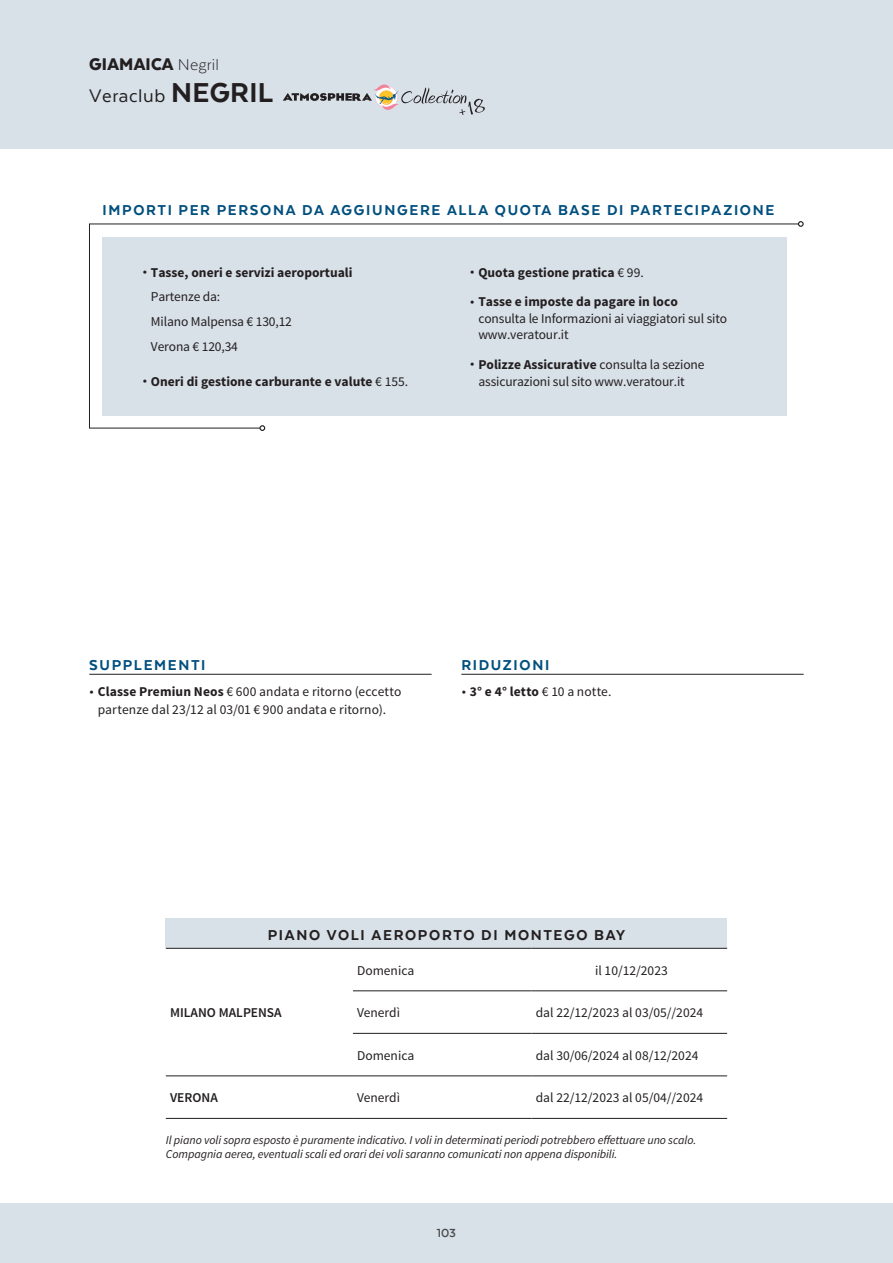
<style>
.page{position:relative;width:893px;height:1263px;background:#fff}
.page>*{position:absolute;margin:0;border:0;box-sizing:border-box;transform-origin:0 0}
.t1{font:21px "Texta";letter-spacing:.025em;color:#231f20}
.t2{font:900 19.5px "Texta";letter-spacing:.01em;color:#231f20}
.t3{font:800 16.5px "Texta";letter-spacing:.1em;color:#004f7e}
.t4{font:800 16.5px "Texta";letter-spacing:.1em;color:#231f20}
.t5{font:13.5px/24.8px "Source Sans Pro";letter-spacing:-.005em;color:#231f20}
.t6{font:700 13.5px "Source Sans Pro";color:#231f20}
.t7{font:600 13.5px "Source Sans Pro";color:#231f20}
.t8{font:700 13.5px "Texta";color:#4b4c4d}
.t9{font:italic 12px/13.5px "Source Sans Pro";letter-spacing:-.005em;color:#231f20}
.s1{font-weight:300;font-size:18px}
.s2{font-weight:800;font-size:31.5px}
.s3{font-family:"Legacy Sans Std";font-weight:700;font-size:18px}
.s4{font-weight:700}
.s5{font-family:"Legacy Sans Std";font-size:18px}
.s6{font-weight:400}
</style>
<div class="page">
<div style="left:0;top:1203px;width:893px;height:60px;background:#d8e0e8"></div>
<div style="left:0;top:0;width:893px;height:149px;background:#d8e0e8"></div>
<hr style="left:89px;top:674px;width:343px;height:1px;background:#231f20">
<hr style="left:461px;top:674px;width:343px;height:1px;background:#231f20">
<div style="left:166px;top:918px;width:561px;height:30px;background:#d8e0e8"></div>
<hr style="left:353px;top:990px;width:178px;height:1px;background:#231f20">
<hr style="left:353px;top:1033px;width:178px;height:1px;background:#231f20">
<hr style="left:353px;top:1075px;width:178px;height:1px;background:#231f20">
<hr style="left:353px;top:1118px;width:178px;height:1px;background:#231f20">
<hr style="left:166px;top:1075px;width:187px;height:1px;background:#231f20">
<hr style="left:166px;top:1118px;width:187px;height:1px;background:#231f20">
<hr style="left:531px;top:990px;width:196px;height:1px;background:#231f20">
<hr style="left:531px;top:1033px;width:196px;height:1px;background:#231f20">
<hr style="left:531px;top:1075px;width:196px;height:1px;background:#231f20">
<hr style="left:531px;top:1118px;width:196px;height:1px;background:#231f20">
<hr style="left:166px;top:948px;width:187px;height:1px;background:#231f20">
<hr style="left:353px;top:948px;width:178px;height:1px;background:#231f20">
<hr style="left:531px;top:948px;width:196px;height:1px;background:#231f20">
<svg style="left:89px;top:224px;width:709px;height:204px;background:#dde3ea"></svg>
<svg style="left:798px;top:221px;width:6px;height:6px"></svg>
<svg style="left:259px;top:425px;width:6px;height:6px"></svg>
<svg style="left:283px;top:84px;width:202px;height:31px"></svg>
<h2 class="t2" style="left:89px;top:54px;width:131px">GIAMAICA <span class="s1">Negril</span></h2>
<h1 class="t1" style="left:89px;top:85px;width:186px">Veraclub <span class="s2">NEGRIL</span></h1>
<p class="t3" style="left:102px;top:201px;width:673px">IMPORTI PER PERSONA DA AGGIUNGERE ALLA QUOTA BASE DI PARTECIPAZIONE</p>
<p class="t5" style="left:151px;top:260px;width:203px;text-indent:-9px"><span class="s3">•</span> <span class="s4">Tasse, oneri e servizi aeroportuali<br></span>Partenze da:<br>Milano Malpensa € 130,12<br>Verona € 120,34</p>
<p class="t6" style="left:142px;top:372px;width:267px"><span class="s5">•</span> Oneri di gestione carburante e valute <span class="s6">€ 155.</span></p>
<p class="t6" style="left:470px;top:263px;width:175px"><span class="s5">•</span> Quota gestione pratica <span class="s6">€ 99.</span></p>
<p class="t5" style="left:478px;top:293px;width:250px;line-height:16.6px;text-indent:-9px"><span class="s3">•</span> <span class="s4">Tasse e imposte da pagare in loco </span>consulta le Informazioni ai viaggiatori sul sito www.veratour.it</p>
<p class="t5" style="left:478px;top:356px;width:228px;line-height:16.6px;text-indent:-9px"><span class="s3">•</span> <span class="s4">Polizze Assicurative</span> consulta la sezione assicurazioni sul sito www.veratour.it</p>
<p class="t3" style="left:89px;top:656px;width:118px">SUPPLEMENTI</p>
<p class="t5" style="left:89px;top:683px;width:314px;line-height:18px;text-align:center"><span class="s3">•</span> <span class="s4">Classe Premiun Neos</span> € 600 andata e ritorno (eccetto partenze dal 23/12 al 03/01 € 900 andata e ritorno).</p>
<p class="t3" style="left:461px;top:656px;width:89px">RIDUZIONI</p>
<p class="t6" style="left:461px;top:683px;width:152px"><span class="s5">•</span> 3° e 4° letto <span class="s6">€ 10 a notte.</span></p>
<p class="t4" style="left:268px;top:926px;width:359px">PIANO VOLI AEROPORTO DI MONTEGO BAY</p>
<p class="t7" style="left:170px;top:1004px;width:113px">MILANO MALPENSA</p>
<p class="t5" style="left:357px;top:958px;width:59px">Domenica</p>
<p class="t5" style="left:595px;top:958px;width:74px">il 10/12/2023</p>
<p class="t5" style="left:357px;top:1000px;width:44px">Venerdì</p>
<p class="t5" style="left:536px;top:1000px;width:169px">dal 22/12/2023 al 03/05//2024</p>
<p class="t5" style="left:357px;top:1043px;width:59px">Domenica</p>
<p class="t5" style="left:536px;top:1043px;width:164px">dal 30/06/2024 al 08/12/2024</p>
<p class="t7" style="left:170px;top:1089px;width:49px">VERONA</p>
<p class="t5" style="left:357px;top:1085px;width:44px">Venerdì</p>
<p class="t5" style="left:536px;top:1085px;width:169px">dal 22/12/2023 al 05/04//2024</p>
<p class="t9" style="left:166px;top:1133px;width:532px">Il piano voli sopra esposto è puramente indicativo. I voli in determinati periodi potrebbero effettuare uno scalo.<br>Compagnia aerea, eventuali scali ed orari dei voli saranno comunicati non appena disponibili.</p>
<p class="t8" style="left:437px;top:1226px;width:21px">103</p>
</div>
